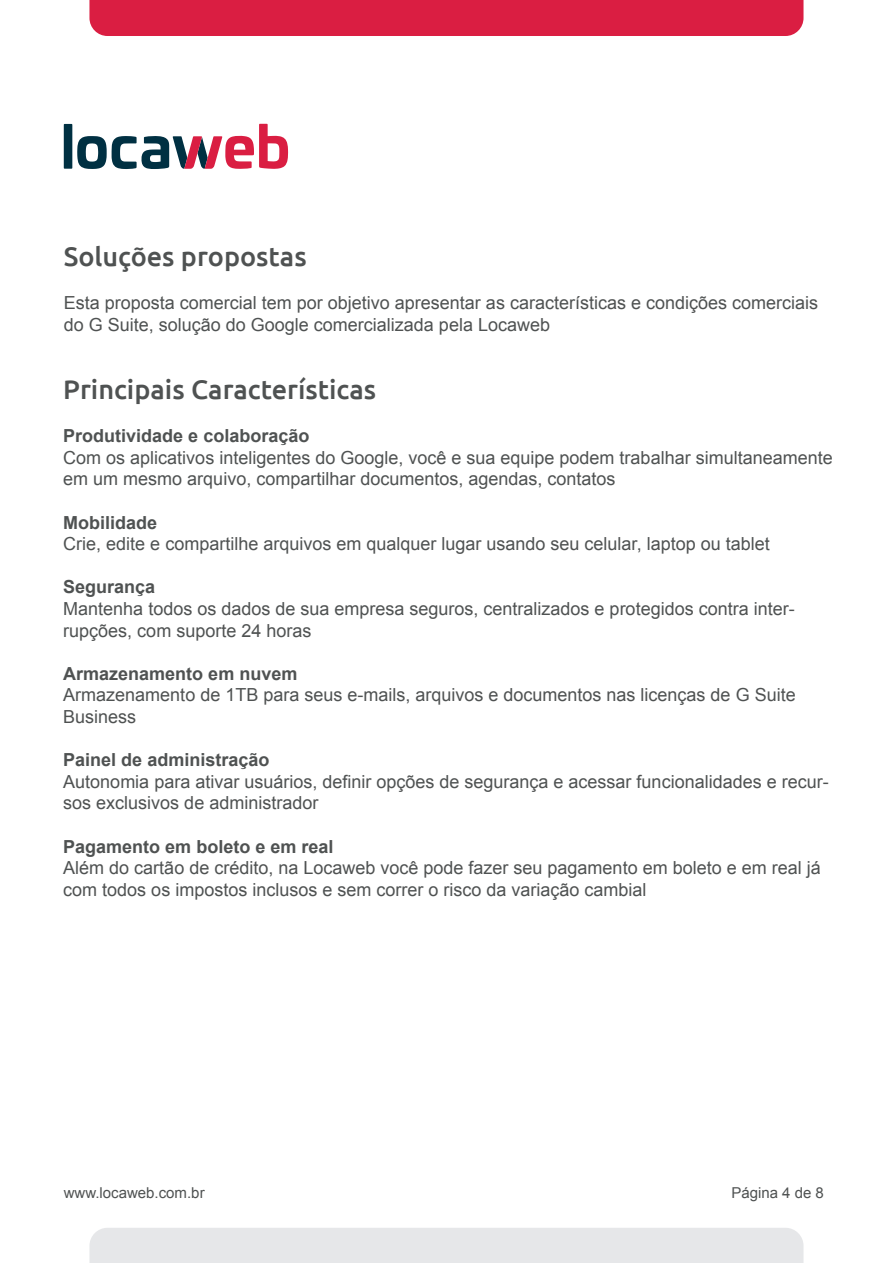
<style>
.page{position:relative;width:893px;height:1263px;background:#fff}
.page>*{position:absolute;margin:0;border:0;box-sizing:border-box;transform-origin:0 0}
.t1{font:500 27px "Ubuntu";color:#4f5252}
.t2{font:18px/21.6px "Arial";color:#4f5252}
.t3{font:700 18px "Arial";color:#4f5252}
.t4{font:15px "Arial";color:#4f5252}
</style>
<div class="page">
<div style="left:64px;top:124px;width:8px;height:45px;background:#003042"></div>
<svg style="left:77px;top:124px;width:211px;height:45px"></svg>
<div style="left:89px;top:0;width:714px;height:36px;background:#da1e42"></div>
<div style="left:89px;top:1228px;width:714px;height:35px;background:#e6e7e9"></div>
<h1 class="t1" style="left:64px;top:239px;width:244px">Soluções propostas</h1>
<p class="t2" style="left:64px;top:292px;width:756px">Esta proposta comercial tem por objetivo apresentar as características e condições comerciais do G Suite, solução do Google comercializada pela Locaweb</p>
<h1 class="t1" style="left:63px;top:372px;width:314px">Principais Características</h1>
<p class="t3" style="left:63px;top:424px;width:248px">Produtividade e colaboração</p>
<p class="t2" style="left:63px;top:447px;width:771px">Com os aplicativos inteligentes do Google, você e sua equipe podem trabalhar simultaneamente em um mesmo arquivo, compartilhar documentos, agendas, contatos</p>
<p class="t3" style="left:63px;top:510px;width:96px">Mobilidade</p>
<p class="t2" style="left:63px;top:533px;width:708px">Crie, edite e compartilhe arquivos em qualquer lugar usando seu celular, laptop ou tablet</p>
<p class="t3" style="left:63px;top:575px;width:94px">Segurança</p>
<p class="t2" style="left:63px;top:598px;width:733px">Mantenha todos os dados de sua empresa seguros, centralizados e protegidos contra inter&shy;rupções, com suporte 24 horas</p>
<p class="t3" style="left:63px;top:661px;width:236px">Armazenamento em nuvem</p>
<p class="t2" style="left:63px;top:684px;width:734px">Armazenamento de 1TB para seus e-mails, arquivos e documentos nas licenças de G Suite<br>Business</p>
<p class="t3" style="left:63px;top:748px;width:208px">Painel de administração</p>
<p class="t2" style="left:63px;top:771px;width:767px">Autonomia para ativar usuários, definir opções de segurança e acessar funcionalidades e recur&shy;sos exclusivos de administrador</p>
<p class="t3" style="left:63px;top:834px;width:272px">Pagamento em boleto e em real</p>
<p class="t2" style="left:63px;top:857px;width:759px">Além do cartão de crédito, na Locaweb você pode fazer seu pagamento em boleto e em real já com todos os impostos inclusos e sem correr o risco da variação cambial</p>
<p class="t4" style="left:64px;top:1183px;width:142px">www.locaweb.com.br</p>
<p class="t4" style="left:731px;top:1183px;width:94px">Página 4 de 8</p>
</div>
